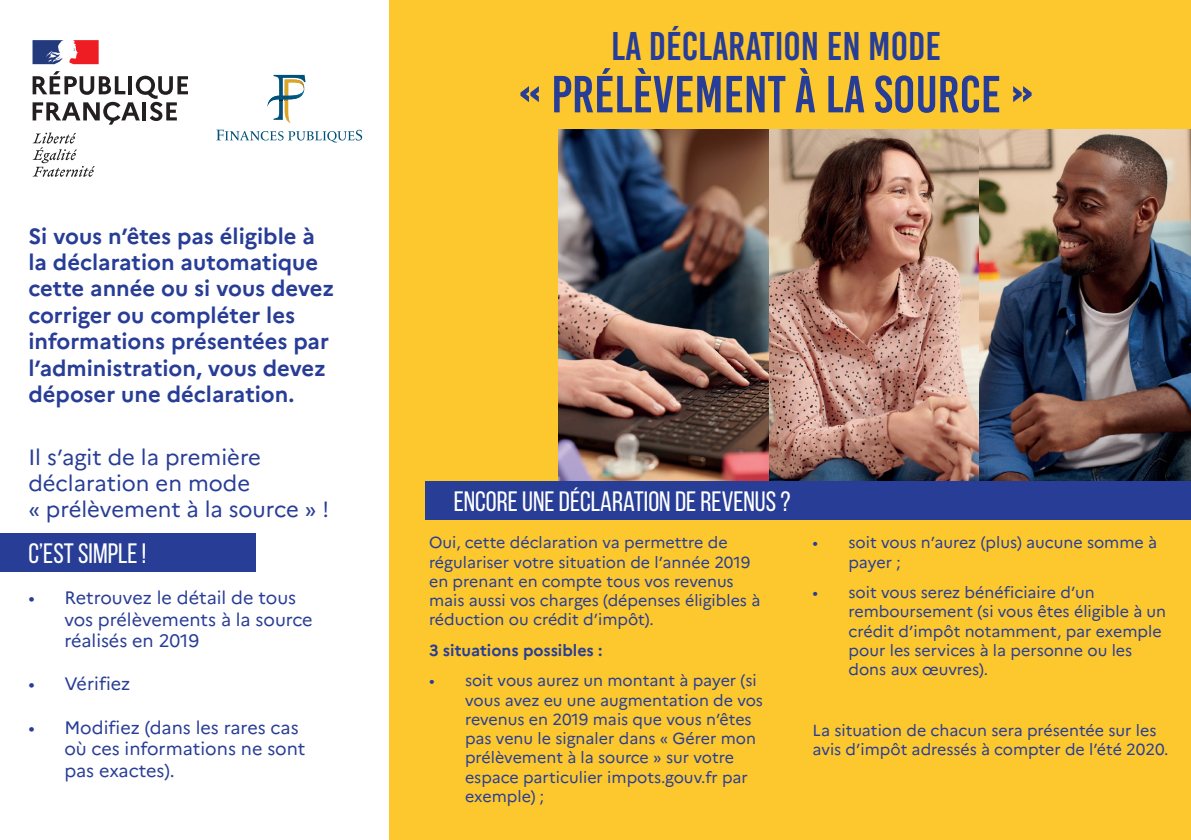
<style>
.page{position:relative;width:1191px;height:840px;background:#fff}
.page>*{position:absolute;margin:0;border:0;box-sizing:border-box;transform-origin:0 0}
.t1{font:52px "Bebas Kai";color:#283d96}
.t2{font:40px "Bebas Kai";color:#283d96}
.t3{font:28px "Bebas Neue";color:#fff}
.t4{font:700 22px/26.4px "Marianne";color:#283d96}
.t5{font:22px/26.4px "Marianne";color:#283d96}
.t6{font:18px/21.6px "Marianne";color:#283d96}
.t7{font:16px/19.2px "Marianne";color:#283d96}
.t8{font:700 16px "Marianne";color:#283d96}
</style>
<div class="page">
<div style="left:389px;top:0;width:802px;height:839px;background:#fcc82e"></div>
<svg style="left:33px;top:71px;width:155px;height:54px"></svg>
<svg style="left:33px;top:132px;width:62px;height:45px"></svg>
<svg style="left:33px;top:40px;width:66px;height:24px"></svg>
<div style="left:0;top:533px;width:255px;height:38px;background:#283d96"></div>
<img style="left:558px;top:129px;width:633px;height:351px">
<div style="left:425px;top:480px;width:766px;height:39px;background:#283d96"></div>
<svg style="left:267px;top:75px;width:38px;height:48px"></svg>
<svg style="left:216px;top:130px;width:146px;height:13px"></svg>
<p class="t4" style="left:28px;top:222px;width:307px">Si vous n’êtes pas éligible à la déclaration automatique cette année ou si vous devez corriger ou compléter les informations présentées par l’administration, vous devez déposer une déclaration.</p>
<p class="t5" style="left:28px;top:443px;width:302px">Il s’agit de la première déclaration en mode<br>« prélèvement à la source » !</p>
<p class="t3" style="left:28px;top:538px;width:120px">C’EST SIMPLE !</p>
<p class="t6" style="left:64px;top:586px;width:250px;text-indent:-36px">• Retrouvez le détail de tous vos prélèvements à la source réalisés en 2019</p>
<p class="t6" style="left:28px;top:672px;width:103px">• Vérifiez</p>
<p class="t6" style="left:64px;top:716px;width:243px;text-indent:-36px">• Modifiez (dans les rares cas où ces informations ne sont pas exactes).</p>
<p class="t2" style="left:611px;top:25px;width:331px">LA DÉCLARATION EN MODE</p>
<p class="t1" style="left:519px;top:66px;width:516px">« PRÉLÈVEMENT À LA SOURCE »</p>
<p class="t3" style="left:454px;top:485px;width:338px">ENCORE UNE DÉCLARATION DE REVENUS ?</p>
<p class="t7" style="left:429px;top:532px;width:333px">Oui, cette déclaration va permettre de régulariser votre situation de l’année 2019 en prenant en compte tous vos revenus mais aussi vos charges (dépenses éligibles à réduction ou crédit d’impôt).</p>
<p class="t8" style="left:429px;top:640px;width:175px">3 situations possibles :</p>
<p class="t7" style="left:465px;top:670px;width:299px;text-indent:-36px">• soit vous aurez un montant à payer (si vous avez eu une augmentation de vos revenus en 2019 mais que vous n’êtes pas venu le signaler dans « Gérer mon prélèvement à la source » sur votre espace particulier impots.gouv.fr par exemple) ;</p>
<p class="t7" style="left:848px;top:532px;width:310px;text-indent:-36px">• soit vous n’aurez (plus) aucune somme à payer ;</p>
<p class="t7" style="left:848px;top:582px;width:319px;text-indent:-36px">• soit vous serez bénéficiaire d’un remboursement (si vous êtes éligible à un crédit d’impôt notamment, par exemple pour les services à la personne ou les dons aux œuvres).</p>
<p class="t7" style="left:812px;top:720px;width:357px">La situation de chacun sera présentée sur les avis d’impôt adressés à compter de l’été 2020.</p>
</div>
